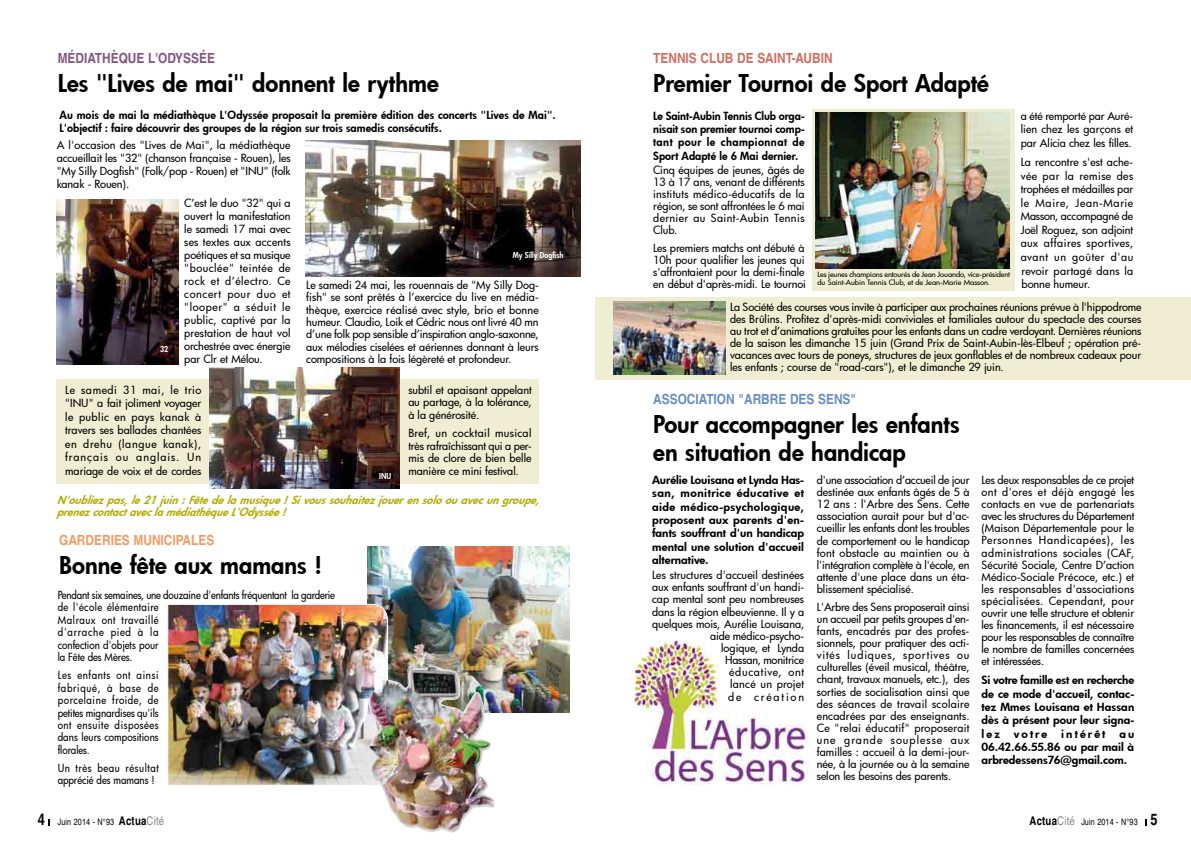
<style>
.page{position:relative;width:1191px;height:842px;background:#fff}
.page>*{position:absolute;margin:0;border:0;box-sizing:border-box;transform-origin:0 0}
.t1{font:800 24px/28.8px "Futura";color:#000}
.t2{font:700 16px "Helvetica";color:#000;scale:.8 1}
.t3{font:700 14px "Helvetica";color:#688dc4;scale:.85 1}
.t4{font:700 14px "Helvetica";color:#d16d60;scale:.85 1}
.t5{font:700 14px "Helvetica";color:#835681;scale:.85 1}
.t6{font:700 14px "Helvetica";color:#f39a62;scale:.85 1}
.t7{font:500 11px/12.1px "Futura";color:#000;text-align:justify}
.t8{font:500 11px/12.4px "Futura";color:#000;scale:.9 1}
.t9{font:800 11px/13.2px "Futura";color:#000;text-align:justify}
.t10{font:800 11px/13.4px "Futura";color:#000;text-align:justify;scale:1.07 1}
.t11{font:800 11px/13.3px "Futura";color:#000;text-align:justify;scale:1.06 1}
.t12{font:italic 800 11px/12px "Futura";color:#b3ad00}
.t13{font:500 11px/12.4px "Futura";letter-spacing:.02em;color:#000;scale:.9 1}
.t14{font:800 11px "Futura";letter-spacing:.18em;color:#000;scale:1.06 1}
.t15{font:9px "Helvetica";letter-spacing:.02em;color:#000;scale:.8 1}
.t16{font:800 8px "Futura";color:#fff;scale:.9 1}
.t17{font:500 7.2px/8px "Futura";letter-spacing:-.01em;color:#000;scale:1.06 1}
.s1{font-weight:700;font-size:12px}
.s2{font-size:12px;color:#87888a}
.s3{font-weight:700;font-size:16px}
</style>
<div class="page">
<div style="left:595px;top:298px;width:596px;height:82px;background:#f0eed2"></div>
<div style="left:57px;top:379px;width:482px;height:105px;background:#f0eed2"></div>
<div style="left:811px;top:109px;width:203px;height:182px;background:#f0eed2"></div>
<img style="left:634px;top:641px;width:175px;height:144px">
<img style="left:816px;top:113px;width:193px;height:156px">
<img style="left:56px;top:199px;width:123px;height:165px">
<img style="left:305px;top:140px;width:275px;height:136px">
<img style="left:210px;top:368px;width:190px;height:120px">
<img style="left:368px;top:546px;width:202px;height:167px">
<img style="left:167px;top:603px;width:221px;height:182px">
<img style="left:368px;top:665px;width:127px;height:168px">
<img style="left:613px;top:302px;width:113px;height:73px">
<p class="t5" style="left:58px;top:49px;width:186px">MÉDIATHÈQUE L'ODYSSÉE</p>
<h1 class="t1" style="left:58px;top:68px;width:383px">Les "Lives de mai" donnent le rythme</h1>
<p class="t9" style="left:60px;top:108px;width:498px">Au mois de mai la médiathèque L'Odyssée proposait la première édition des concerts "Lives de Mai".<br>L'objectif : faire découvrir des groupes de la région sur trois samedis consécutifs.</p>
<p class="t7" style="left:57px;top:138px;width:235px;line-height:13px">A l'occasion des "Lives de Mai", la médiathèque accueillait les "32" (chanson française - Rouen), les "My Silly Dogfish" (Folk/pop - Rouen) et "INU" (folk kanak - Rouen).</p>
<p class="t7" style="left:184px;top:196px;width:108px;line-height:13px">C’est le duo "32" qui a ouvert la manifestation le samedi 17 mai avec ses textes aux accents poétiques et sa musique "bouclée" teintée de rock et d’électro. Ce concert pour duo et "looper" a séduit le public, captivé par la prestation de haut vol orchestrée avec énergie par Clr et Mélou.</p>
<p class="t16" style="left:160px;top:343px;width:10px">32</p>
<p class="t16" style="left:513px;top:249px;width:57px">My Silly Dogfish</p>
<p class="t7" style="left:306px;top:279px;width:234px">Le samedi 24 mai, les rouennais de "My Silly Dog&shy;fish" se sont prêtés à l’exercice du live en média&shy;thèque, exercice réalisé avec style, brio et bonne humeur. Claudio, Loik et Cédric nous ont livré 40 mn d’une folk pop sensible d’inspiration anglo-saxonne, aux mélodies ciselées et aériennes donnant à leurs compositions à la fois légèreté et profondeur.</p>
<p class="t7" style="left:65px;top:383px;width:138px;line-height:13.5px">Le samedi 31 mai, le trio "INU" a fait joliment voyager le public en pays kanak à travers ses ballades chantées en drehu (langue kanak), français ou anglais. Un mariage de voix et de cordes</p>
<p class="t7" style="left:408px;top:383px;width:125px;line-height:12.5px">subtil et apaisant appelant au partage, à la tolérance, à la générosité.</p>
<p class="t7" style="left:408px;top:427px;width:125px;line-height:12.5px">Bref, un cocktail musical très rafraîchissant qui a per&shy;mis de clore de bien belle manière ce mini festival.</p>
<p class="t16" style="left:379px;top:471px;width:15px">INU</p>
<p class="t12" style="left:57px;top:493px;width:489px">N'oubliezpas,le21juin:Fêtedelamusique!Sivoussouhaitezjouerensoloouavecungroupe, prenezcontactaveclamédiathèqueL'Odyssée!</p>
<p class="t6" style="left:59px;top:531px;width:184px">GARDERIES MUNICIPALES</p>
<h1 class="t1" style="left:59px;top:550px;width:264px">Bonne fête aux mamans !</h1>
<p class="t8" style="left:58px;top:588px;width:310px">Pendant six semaines, une douzaine d'enfants fréquentant la garderie de l'école élémentaire<br>Malraux ont travaillé<br>d'arrache pied à la<br>confection d'objets pour<br>la Fête des Mères.</p>
<p class="t8" style="left:58px;top:669px;width:114px;text-align:justify">Les enfants ont ainsi fabriqué, à base de porcelaine froide, de petites mignardises qu'ils ont ensuite disposées dans leurs compositions florales.</p>
<p class="t13" style="left:58px;top:761px;width:114px">Un très beau résultat apprécié des mamans !</p>
<p class="t4" style="left:653px;top:49px;width:213px">TENNIS CLUB DE SAINT-AUBIN</p>
<h1 class="t1" style="left:653px;top:68px;width:337px">Premier Tournoi de Sport Adapté</h1>
<p class="t9" style="left:653px;top:109px;width:153px">Le Saint-Aubin Tennis Club orga&shy;nisait son premier tournoi comp&shy;tant pour le championnat de Sport Adapté le 6 Mai dernier.</p>
<p class="t7" style="left:653px;top:164px;width:153px">Cinq équipes de jeunes, âgés de 13 à 17 ans, venant de différents instituts médico-éducatifs de la région, se sont affrontées le 6 mai dernier au Saint-Aubin Tennis Club.</p>
<p class="t7" style="left:653px;top:242px;width:154px;text-align:left">Les premiers matchs ont débuté à 10h pour qualifier les jeunes qui s'affrontaient pour la demi-finale en début d'après-midi. Le tournoi</p>
<p class="t17" style="left:817px;top:270px;width:183px">Les jeunes champions entourés de Jean Jouando, vice-président du Saint-Aubin Tennis Club, et de Jean-Marie Masson.</p>
<p class="t7" style="left:1020px;top:109px;width:114px;line-height:13.5px">a été remporté par Auré&shy;lien chez les garçons et par Alicia chez les filles.</p>
<p class="t7" style="left:1020px;top:155px;width:114px;line-height:13.5px">La rencontre s'est ache&shy;vée par la remise des trophées et médailles par le Maire, Jean-Marie Masson, accompagné de Joël Roguez, son adjoint aux affaires sportives, avant un goûter d'au revoir partagé dans la bonne humeur.</p>
<p class="t7" style="left:730px;top:301px;width:413px">La Société des courses vous invite à participer aux prochaines réunions prévue à l'hippodrome des Brûlins. Profitez d'après-midi conviviales et familiales autour du spectacle des courses au trot et d’animations gratuites pour les enfants dans un cadre verdoyant. Dernières réunions de la saison les dimanche 15 juin (Grand Prix de Saint-Aubin-lès-Elbeuf ; opération pré&shy;vacances avec tours de poneys, structures de jeux gonflables et de nombreux cadeaux pour les enfants ; course de "road-cars"), et le dimanche 29 juin.</p>
<p class="t3" style="left:653px;top:390px;width:240px">ASSOCIATION "ARBRE DES SENS"</p>
<h1 class="t1" style="left:653px;top:409px;width:308px">Pour accompagner les enfants en situation de handicap</h1>
<p class="t10" style="left:652px;top:473px;width:144px">Aurélie Louisana et Lynda Has&shy;san, monitrice éducative et aide médico-psychologique, proposent aux parents d'en&shy;fants souffrant d'un handicap mental une solution d'accueil alternative.</p>
<p class="t7" style="left:652px;top:569px;width:154px;text-align:right">Les structures d'accueil destinées aux enfants souffrant d'un handi&shy;cap mental sont peu nombreuses dans la région elbeuvienne. Il y a quelques mois, Aurélie Louisana, aide médico-psycho-<br>logique, et Lynda<br>Hassan, monitrice<br>éducative, ont<br>lancé un projet<br>de création</p>
<p class="t7" style="left:817px;top:474px;width:154px">d'une association d’accueil de jour destinée aux enfants âgés de 5 à 12 ans : l'Arbre des Sens. Cette association aurait pour but d'ac&shy;cueillir les enfants dont les troubles de comportement ou le handicap font obstacle au maintien ou à l'intégration complète à l'école, en attente d'une place dans un éta&shy;blissement spécialisé.</p>
<p class="t7" style="left:817px;top:600px;width:154px">L'Arbre des Sens proposerait ainsi un accueil par petits groupes d'en&shy;fants, encadrés par des profes&shy;sionnels, pour pratiquer des acti&shy;vités ludiques, sportives ou culturelles (éveil musical, théâtre, chant, travaux manuels, etc.), des sorties de socialisation ainsi que des séances de travail scolaire encadrées par des enseignants.<br>Ce "relai éducatif" proposerait une grande souplesse aux familles : accueil à la demi-jour&shy;née, à la journée ou à la semaine selon les besoins des parents.</p>
<p class="t7" style="left:981px;top:474px;width:154px">Les deux responsables de ce projet ont d'ores et déjà engagé les contacts en vue de partenariats avec les structures du Département (Maison Départementale pour le Personnes Handicapées), les administrations sociales (CAF, Sécurité Sociale, Centre D’action Médico-Sociale Précoce, etc.) et les responsables d'associations spécialisées. Cependant, pour ouvrir une telle structure et obtenir les financements, il est nécessaire pour les responsables de connaître le nombre de familles concernées et intéressées.</p>
<p class="t11" style="left:981px;top:673px;width:146px">Si votre famille est en recherche de ce mode d'accueil, contac&shy;tez Mmes Louisana et Hassan dès à présent pour leur signa&shy;lez</p>
<p class="t11" style="left:1014px;top:727px;width:33px">votre</p>
<p class="t14" style="left:1061px;top:726px;width:43px">intérêt</p>
<p class="t11" style="left:981px;top:727px;width:146px;text-indent:138px">au 06.42.66.55.86 ou par mail à arbredessens76@gmail.com.</p>
<h2 class="t2" style="left:38px;top:810px;width:10px">4</h2>
<p class="t15" style="left:58px;top:817px;width:135px">Juin 2014 - N°93 <span class="s1">ACTUA</span><span class="s2">Cité</span></p>
<p class="t15" style="left:1029px;top:817px;width:161px"><span class="s1">ACTUA</span><span class="s2">Cité</span> Juin 2014 - N°93 <span class="s3">5</span></p>
</div>
